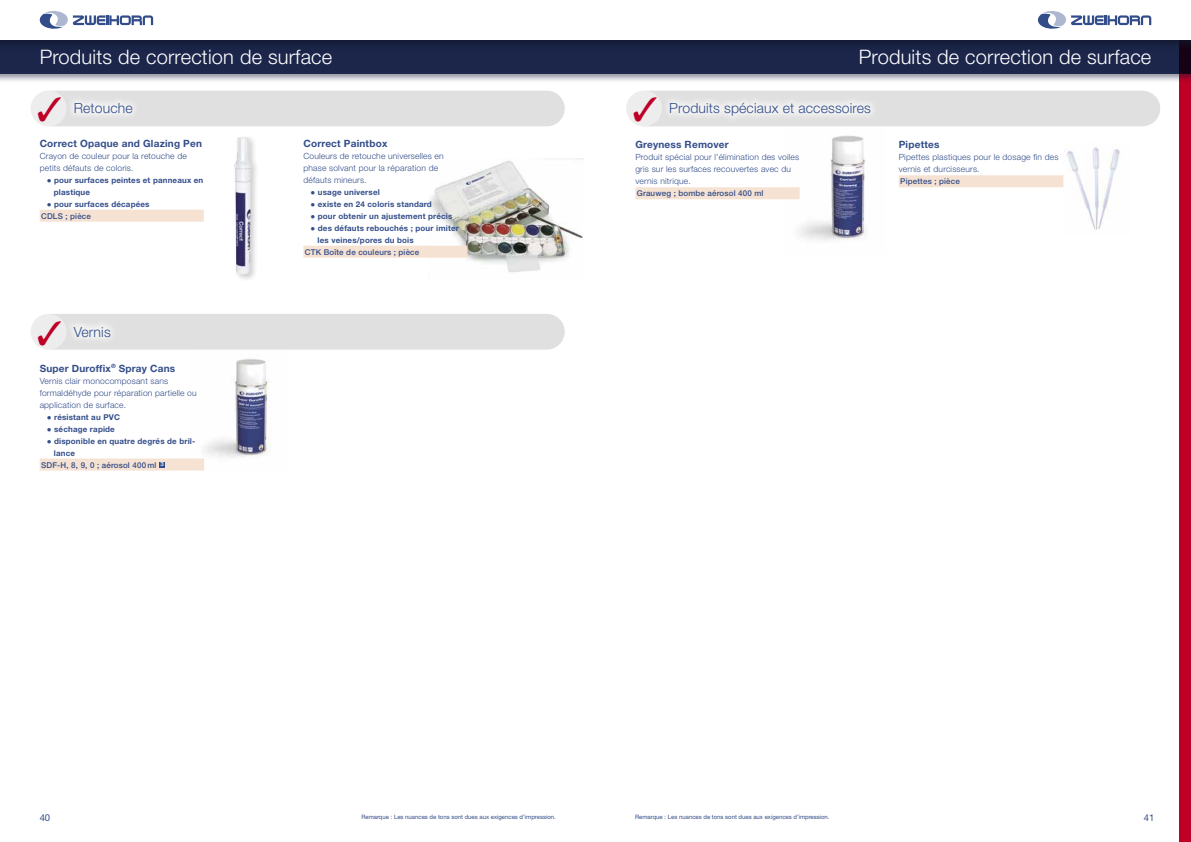
<style>
.page{position:relative;width:1191px;height:842px;background:#fff}
.page>*{position:absolute;margin:0;border:0;box-sizing:border-box;transform-origin:0 0}
.t1{font:300 20px "Helvetica Neue";letter-spacing:.01em;color:#fff}
.t2{font:300 14px "Helvetica Neue";letter-spacing:.01em;color:#324d89}
.t3{font:700 10px "Helvetica Neue";letter-spacing:.02em;color:#324d89}
.t4{font:9.5px "Helvetica Neue";color:#324d89}
.t5{font:300 8.5px/12px "Helvetica Neue";letter-spacing:.02em;color:#324d89}
.t6{font:700 8px/12px "Helvetica Neue";letter-spacing:.02em;color:#324d89}
.t7{font:500 8px "Helvetica Neue";letter-spacing:.02em;color:#324d89}
.t8{font:6px "Helvetica Neue";color:#324d89}
.s1{font-family:"Arial";font-weight:900}
.s2{font-weight:500}
</style>
<div class="page">
<div style="left:1179px;top:40px;width:12px;height:802px;background:#be0027"></div>
<div style="left:0;top:26px;width:1191px;height:57px;background:#11172c;opacity:.5"></div>
<div style="left:0;top:29px;width:1191px;height:45px;background:#1c264b"></div>
<img style="left:428px;top:161px;width:155px;height:111px">
<div style="left:31px;top:91px;width:534px;height:35px;background:#e0e0e0;border-radius:18px"></div>
<div style="left:31px;top:91px;width:35px;height:35px;background:#ededed;border-radius:50%"></div>
<div style="left:232px;top:135px;width:28px;height:147px;background:#000;opacity:.2"></div>
<img style="left:234px;top:137px;width:18px;height:137px">
<img style="left:205px;top:359px;width:66px;height:99px">
<img style="left:783px;top:126px;width:103px;height:114px">
<img style="left:1063px;top:147px;width:57px;height:83px">
<div style="left:31px;top:314px;width:534px;height:36px;background:#e0e0e0;border-radius:18px"></div>
<div style="left:626px;top:91px;width:534px;height:35px;background:#e0e0e0;border-radius:18px"></div>
<div style="left:31px;top:314px;width:35px;height:36px;background:#ededed;border-radius:50%"></div>
<div style="left:626px;top:91px;width:36px;height:35px;background:#ededed;border-radius:50%"></div>
<div style="left:40px;top:458px;width:164px;height:12px;background:#f6e2d2"></div>
<svg style="left:159px;top:462px;width:6px;height:6px"></svg>
<div style="left:635px;top:187px;width:164px;height:12px;background:#f6e2d2"></div>
<div style="left:898px;top:175px;width:165px;height:12px;background:#f6e2d2"></div>
<div style="left:303px;top:246px;width:164px;height:12px;background:#f6e2d2"></div>
<div style="left:40px;top:210px;width:164px;height:12px;background:#f6e2d2"></div>
<div style="left:67px;top:95px;width:73px;height:26px;background:#e8e8e8"></div>
<div style="left:66px;top:319px;width:52px;height:25px;background:#e7e7e7"></div>
<div style="left:662px;top:95px;width:216px;height:29px;background:#e7e7e7"></div>
<div style="left:0;top:0;width:1191px;height:52px;background:linear-gradient(to right,#182141,#18203f)"></div>
<div style="left:0;top:0;width:1191px;height:40px;background:#fff"></div>
<svg style="left:40px;top:11px;width:113px;height:18px"></svg>
<svg style="left:1037px;top:11px;width:114px;height:18px"></svg>
<h1 class="t1" style="left:40px;top:45px;width:294px">Produits de correction de surface</h1>
<h2 class="t2" style="left:74px;top:100px;width:61px">Retouche</h2>
<p class="t3" style="left:40px;top:137px;width:164px">Correct Opaque and Glazing Pen</p>
<p class="t5" style="left:40px;top:150px;width:149px">Crayon de couleur pour la retouche de petits défauts de coloris.</p>
<p class="t6" style="left:54px;top:174px;width:151px;text-indent:-7px"><span class="s1">●</span> pour surfaces peintes et panneaux en plastique</p>
<p class="t6" style="left:41px;top:198px;width:110px;text-indent:6px"><span class="s1">●</span> pour surfaces décapées<br><span class="s2">CDLS ; pièce</span></p>
<h2 class="t2" style="left:74px;top:323px;width:39px">Vernis</h2>
<p class="t3" style="left:40px;top:362px;width:137px">Super Duroffix<sup>®</sup> Spray Cans</p>
<p class="t5" style="left:40px;top:374px;width:159px">Vernis clair monocomposant sans formaldéhyde pour réparation partielle ou application de surface.</p>
<p class="t6" style="left:47px;top:411px;width:75px"><span class="s1">●</span> résistant au PVC</p>
<p class="t6" style="left:47px;top:423px;width:70px"><span class="s1">●</span> séchage rapide</p>
<p class="t6" style="left:47px;top:435px;width:150px"><span class="s1">●</span> disponible en quatre degrés de bril-</p>
<p class="t6" style="left:54px;top:447px;width:23px">lance</p>
<p class="t7" style="left:41px;top:460px;width:124px">SDF-H, 8, 9, 0 ; aérosol 400 ml <sup>3</sup></p>
<p class="t3" style="left:303px;top:137px;width:85px">Correct Paintbox</p>
<p class="t5" style="left:303px;top:150px;width:142px">Couleurs de retouche universelles en phase solvant pour la réparation de défauts mineurs.</p>
<p class="t6" style="left:310px;top:186px;width:71px"><span class="s1">●</span> usage universel</p>
<p class="t6" style="left:310px;top:198px;width:123px"><span class="s1">●</span> existe en 24 coloris standard</p>
<p class="t6" style="left:310px;top:210px;width:143px"><span class="s1">●</span> pour obtenir un ajustement précis</p>
<p class="t6" style="left:317px;top:222px;width:143px;text-indent:-7px"><span class="s1">●</span> des défauts rebouchés ; pour imiter les veines/pores du bois</p>
<p class="t7" style="left:305px;top:247px;width:116px">CTK Boîte de couleurs ; pièce</p>
<h1 class="t1" style="left:858px;top:45px;width:294px">Produits de correction de surface</h1>
<h2 class="t2" style="left:669px;top:100px;width:203px">Produits spéciaux et accessoires</h2>
<p class="t3" style="left:635px;top:139px;width:95px">Greyness Remover</p>
<p class="t5" style="left:635px;top:151px;width:165px">Produit spécial pour l’élimination des voiles gris sur les surfaces recouvertes avec du vernis nitrique.</p>
<p class="t7" style="left:637px;top:189px;width:128px">Grauweg ; bombe aérosol 400 ml</p>
<p class="t3" style="left:898px;top:139px;width:42px">Pipettes</p>
<p class="t5" style="left:898px;top:151px;width:161px">Pipettes plastiques pour le dosage fin des vernis et durcisseurs.</p>
<p class="t7" style="left:900px;top:177px;width:61px">Pipettes ; pièce</p>
<p class="t4" style="left:40px;top:811px;width:12px">40</p>
<p class="t8" style="left:361px;top:813px;width:196px">Remarque : Les nuances de tons sont dues aux exigences d’impression.</p>
<p class="t8" style="left:635px;top:813px;width:196px">Remarque : Les nuances de tons sont dues aux exigences d’impression.</p>
<p class="t4" style="left:1143px;top:811px;width:12px">41</p>
</div>
